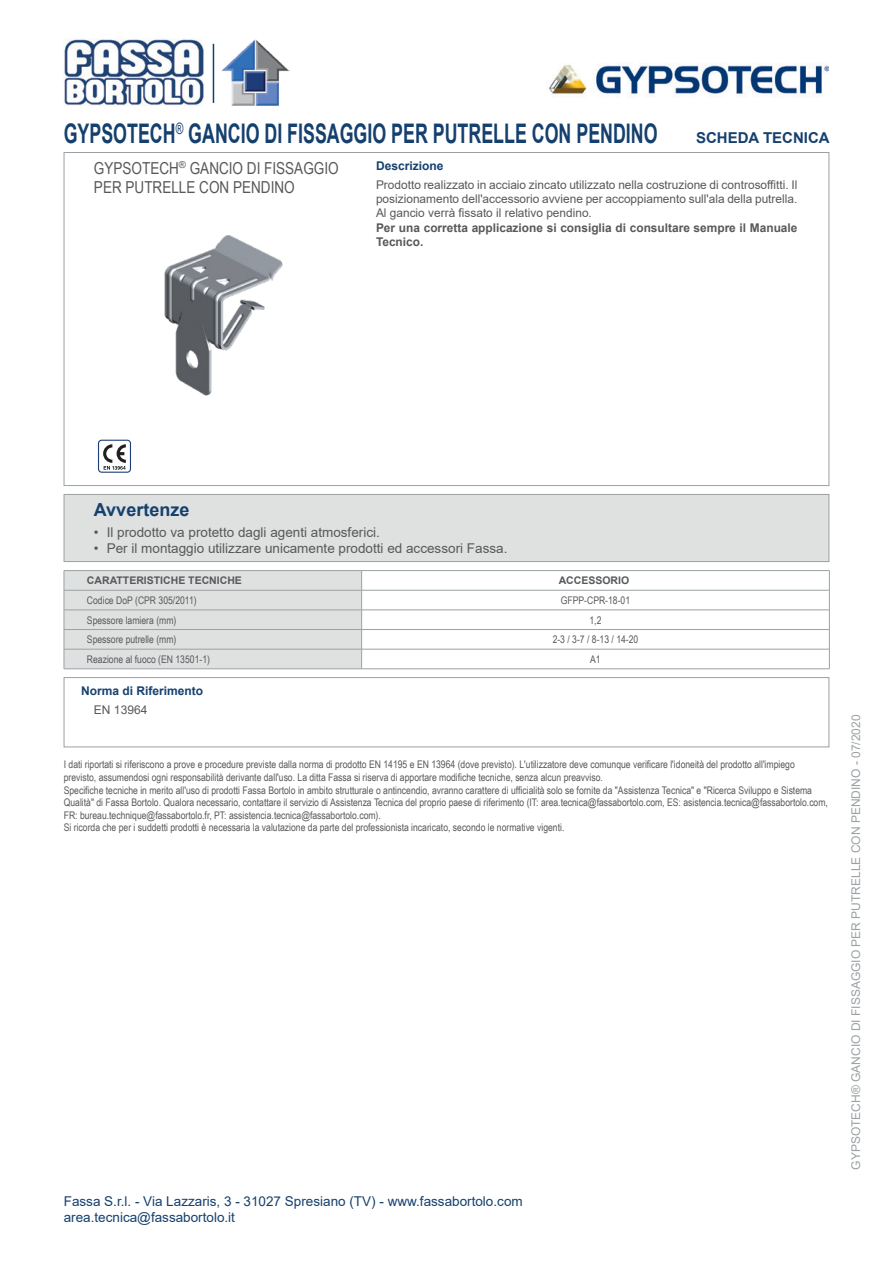
<style>
.page{position:relative;width:893px;height:1263px;background:#fff}
.page>*{position:absolute;margin:0;border:0;box-sizing:border-box;transform-origin:0 0}
.Sottotitolo{font:700 27px "Arial";color:#15406e;scale:.66 1}
.Titolo{font:700 18px "Arial";color:#15406e}
.Descrizione{font:16.5px/19.8px "Arial Narrow";color:#57585a}
.Scheda_Tecnica{font:700 15px "Arial";color:#15406e}
.t1{font:13.5px "Arial";color:#57585a}
.t2{font:13.5px/16.2px "Arial";color:#15406e}
.Descrizione_gypsotec{font:12px/14.4px "Arial";color:#57585a}
.Grassetto{font:700 12px/14.4px "Arial";color:#57585a}
.t3{font:12px "Arial";color:#9ba1a4}
.Titolo-2{font:700 12px "Arial";color:#15406e}
.Norma_di_riferimento{font:12px "Arial";color:#57585a}
.Disclaimer{font:10.5px/12.6px "Arial Narrow";color:#57585a}
.normale_sx{font:10.5px "Arial Narrow";color:#57585a}
.normale_centrato{font:10.5px "Arial Narrow";color:#57585a}
.grassetto_sx{font:700 10.5px "Arial";color:#57585a}
.grassetto_centrato{font:700 10.5px "Arial";color:#57585a}
</style>
<div class="page">
<img style="left:549px;top:64px;width:279px;height:34px">
<img style="left:64px;top:38px;width:140px;height:67px">
<hr style="left:213px;top:44px;width:1px;height:59px;background:#15406e">
<img style="left:221px;top:39px;width:68px;height:67px">
<img style="left:164px;top:235px;width:119px;height:161px">
<div style="left:98px;top:440px;width:33px;height:33px;border:1px solid #1d3e79;border-radius:3px"></div>
<svg style="left:103px;top:444px;width:23px;height:26px"></svg>
<div style="left:64px;top:494px;width:765px;height:68px;background:#dfe1e1"></div>
<div style="left:64px;top:494px;width:765px;height:68px;border:1px solid #9ba1a4"></div>
<hr style="left:64px;top:570px;width:298px;height:1px;background:#9ba1a4">
<hr style="left:362px;top:570px;width:468px;height:1px;background:#9ba1a4">
<hr style="left:362px;top:590px;width:468px;height:1px;background:#9ba1a4">
<hr style="left:362px;top:610px;width:468px;height:1px;background:#9ba1a4">
<hr style="left:362px;top:629px;width:468px;height:1px;background:#9ba1a4">
<hr style="left:362px;top:649px;width:468px;height:1px;background:#9ba1a4">
<svg style="left:64px;top:571px;width:298px;height:98px;background:#dbdddd"></svg>
<svg style="left:829px;top:571px;width:1px;height:97px"></svg>
<hr style="left:362px;top:668px;width:468px;height:1px;background:#9ba1a4">
<div style="left:64px;top:677px;width:765px;height:70px;border:1px solid #9ba1a4"></div>
<p class="Sottotitolo" style="left:64px;top:114px;width:901px">GYPSOTECH<sup>®</sup> GANCIO DI FISSAGGIO PER PUTRELLE CON PENDINO</p>
<p class="Scheda_Tecnica" style="left:696px;top:127px;width:135px">SCHEDA TECNICA</p>
<p class="Descrizione" style="left:94px;top:157px;width:246px">GYPSOTECH<sup>®</sup> GANCIO DI FISSAGGIO<br>PER PUTRELLE CON PENDINO</p>
<p class="Titolo-2" style="left:376px;top:157px;width:69px">Descrizione</p>
<p class="Descrizione_gypsotec" style="left:376px;top:177px;width:423px">Prodotto realizzato in acciaio zincato utilizzato nella costruzione di controsoffitti. Il posizionamento dell'accessorio avviene per accoppiamento sull'ala della putrella.</p>
<p class="Descrizione_gypsotec" style="left:376px;top:206px;width:217px">Al gancio verrà fissato il relativo pendino.</p>
<p class="Grassetto" style="left:376px;top:220px;width:423px">Per una corretta applicazione si consiglia di consultare sempre il Manuale<br>Tecnico.</p>
<p class="Titolo" style="left:94px;top:497px;width:97px">Avvertenze</p>
<p class="t1" style="left:94px;top:523px;width:287px">• Il prodotto va protetto dagli agenti atmosferici.</p>
<p class="t1" style="left:94px;top:539px;width:415px">• Per il montaggio utilizzare unicamente prodotti ed accessori Fassa.</p>
<p class="grassetto_sx" style="left:87px;top:573px;width:156px">CARATTERISTICHE TECNICHE</p>
<p class="grassetto_centrato" style="left:559px;top:573px;width:72px">ACCESSORIO</p>
<p class="normale_sx" style="left:87px;top:592px;width:111px">Codice DoP (CPR 305/2011)</p>
<p class="normale_centrato" style="left:561px;top:592px;width:71px">GFPP-CPR-18-01</p>
<p class="normale_sx" style="left:87px;top:612px;width:91px">Spessore lamiera (mm)</p>
<p class="normale_centrato" style="left:589px;top:612px;width:13px">1,2</p>
<p class="normale_sx" style="left:87px;top:632px;width:91px">Spessore putrelle (mm)</p>
<p class="normale_centrato" style="left:553px;top:632px;width:87px">2-3 / 3-7 / 8-13 / 14-20</p>
<p class="normale_sx" style="left:87px;top:651px;width:124px">Reazione al fuoco (EN 13501-1)</p>
<p class="normale_centrato" style="left:590px;top:651px;width:12px">A1</p>
<p class="Titolo-2" style="left:81px;top:682px;width:124px">Norma di Riferimento</p>
<p class="Norma_di_riferimento" style="left:94px;top:701px;width:55px">EN 13964</p>
<p class="Disclaimer" style="left:64px;top:758px;width:732px">I dati riportati si riferiscono a prove e procedure previste dalla norma di prodotto EN 14195 e EN 13964 (dove previsto). L'utilizzatore deve comunque verificare l'idoneità del prodotto all'impiego previsto, assumendosi ogni responsabilità derivante dall'uso. La ditta Fassa si riserva di apportare modifiche tecniche, senza alcun preavviso.</p>
<p class="Disclaimer" style="left:64px;top:783px;width:766px">Specifiche tecniche in merito all'uso di prodotti Fassa Bortolo in ambito strutturale o antincendio, avranno carattere di ufficialità solo se fornite da "Assistenza Tecnica" e "Ricerca Sviluppo e Sistema<br>Qualità" di Fassa Bortolo. Qualora necessario, contattare il servizio di Assistenza Tecnica del proprio paese di riferimento (IT: area.tecnica@fassabortolo.com, ES: asistencia.tecnica@fassabortolo.com,<br>FR: bureau.technique@fassabortolo.fr, PT: assistencia.tecnica@fassabortolo.com).</p>
<p class="Disclaimer" style="left:64px;top:821px;width:502px">Si ricorda che per i suddetti prodotti è necessaria la valutazione da parte del professionista incaricato, secondo le normative vigenti.</p>
<p class="t2" style="left:64px;top:1193px;width:460px">Fassa S.r.l. - Via Lazzaris, 3 - 31027 Spresiano (TV) - www.fassabortolo.com area.tecnica@fassabortolo.it</p>
<p class="t3" style="left:848px;top:1170px;width:456px;rotate:-90deg">GYPSOTECH® GANCIO DI FISSAGGIO PER PUTRELLE CON PENDINO - 07/2020</p>
</div>
